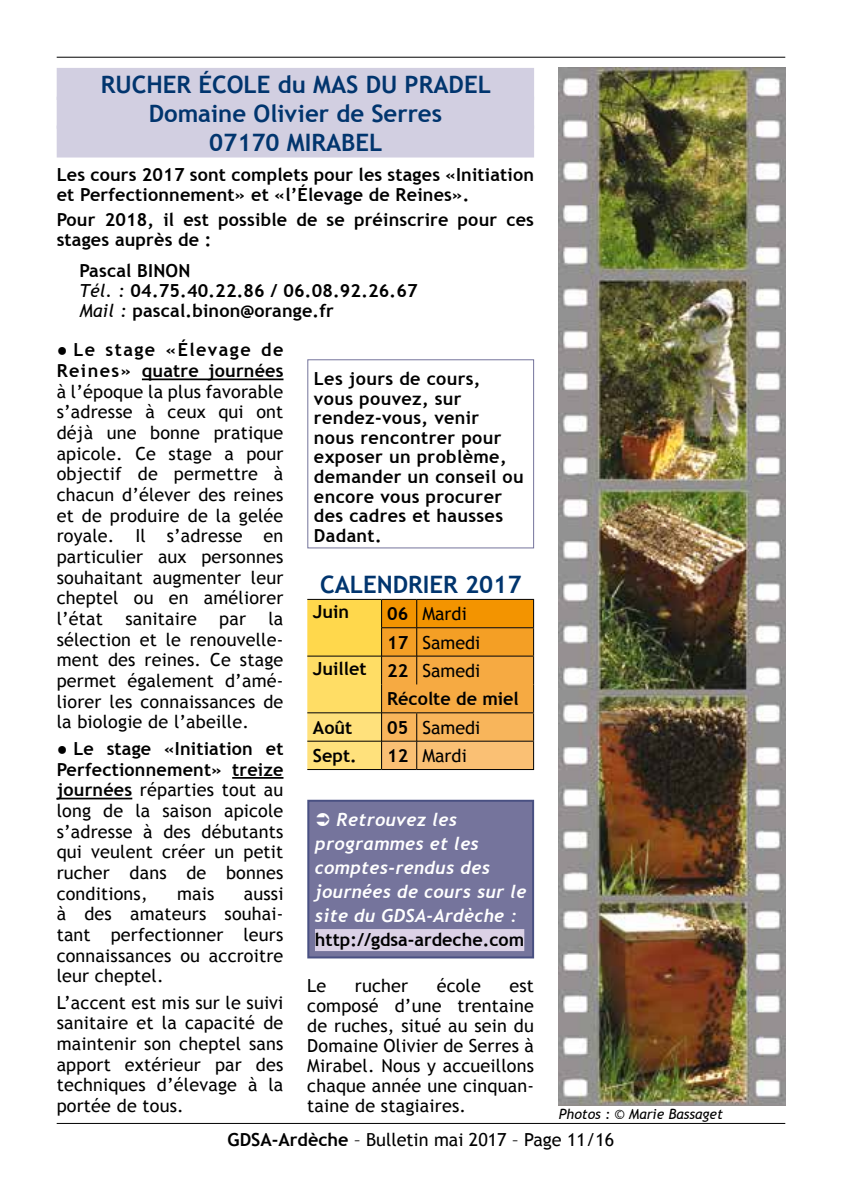
<style>
.page{position:relative;width:842px;height:1191px;background:#fff}
.page>*{position:absolute;margin:0;border:0;box-sizing:border-box;transform-origin:0 0}
.t1{font:700 24px/28.8px "Trebuchet MS";color:#01356e;text-align:center}
.t2{font:18px/20.6px "Trebuchet MS";letter-spacing:.01em;color:#000;text-align:justify}
.t3{font:700 18px/19.6px "Trebuchet MS";letter-spacing:.01em;color:#000}
.t4{font:italic 700 18px/24px "Trebuchet";letter-spacing:.02em;color:#fff}
.t5{font:700 18px/20.6px "Trebuchet MS";letter-spacing:.08em;color:#000}
.t6{font:italic 14px "Trebuchet MS";color:#000}
.s1{font-weight:400;font-style:italic}
.s2{font-weight:400}
.s3{font-weight:700}
</style>
<div class="page">
<hr style="left:57px;top:57px;width:728px;height:1px;background:#000">
<hr style="left:57px;top:1123px;width:728px;height:1px;background:#000">
<hr style="left:142px;top:378px;width:141px;height:2px;background:#000">
<hr style="left:232px;top:777px;width:51px;height:1px;background:#000">
<hr style="left:57px;top:797px;width:75px;height:2px;background:#000">
<hr style="left:307px;top:769px;width:75px;height:1px;background:#000">
<hr style="left:382px;top:769px;width:35px;height:1px;background:#000">
<hr style="left:417px;top:769px;width:117px;height:1px;background:#000">
<svg style="left:307px;top:599px;width:227px;height:170px;background:#efb348"></svg>
<div style="left:57px;top:68px;width:477px;height:32px;background:#d2cfe1"></div>
<div style="left:57px;top:97px;width:477px;height:32px;background:#d2cfe1"></div>
<div style="left:57px;top:125px;width:477px;height:32px;background:#d2cfe1"></div>
<div style="left:308px;top:800px;width:225px;height:157px;background:#75749c"></div>
<div style="left:315px;top:929px;width:209px;height:22px;background:#dbd1e6"></div>
<div style="left:307px;top:799px;width:227px;height:159px;border:2px solid #495082"></div>
<div style="left:307px;top:359px;width:227px;height:189px;border:1px solid #75749c"></div>
<img style="left:558px;top:68px;width:227px;height:1037px">
<h1 class="t1" style="left:101px;top:70px;width:392px">RUCHER ÉCOLE du MAS DU PRADEL<br>Domaine Olivier de Serres<br>07170 MIRABEL</h1>
<p class="t3" style="left:57px;top:165px;width:479px">Les cours 2017 sont complets pour les stages «Initiation et Perfectionnement» et «l’Élevage de Reines».</p>
<p class="t3" style="left:57px;top:210px;width:479px">Pour 2018, il est possible de se préinscrire pour ces stages auprès de :</p>
<p class="t3" style="left:79px;top:261px;width:340px">Pascal BINON<br><span class="s1">Tél. :</span> 04.75.40.22.86 / 06.08.92.26.67<br><span class="s1">Mail :</span> pascal.binon@orange.fr</p>
<p class="t5" style="left:57px;top:340px;width:228px"><span class="s2">●</span> Le stage «Élevage de<br>Reines» quatre journées</p>
<p class="t2" style="left:57px;top:381px;width:228px">à l’époque la plus favorable s’adresse à ceux qui ont déjà une bonne pratique apicole. Ce stage a pour objectif de permettre à chacun d’élever des reines et de produire de la gelée royale. Il s’adresse en particulier aux personnes souhaitant augmenter leur cheptel ou en améliorer l’état sanitaire par la sélection et le renouvelle‑ ment des reines. Ce stage permet également d’amé‑ liorer les connaissances de la biologie de l’abeille.</p>
<p class="t2" style="left:57px;top:738px;width:228px"><span class="s3">● Le stage «Initiation et Perfectionnement» treize journées</span> réparties tout au long de la saison apicole s’adresse à des débutants qui veulent créer un petit rucher dans de bonnes conditions,</p>
<p class="t2" style="left:57px;top:883px;width:228px;text-indent:187px">aussi à des amateurs souhai‑ tant perfectionner leurs connaissances ou accroitre leur cheptel.</p>
<p class="t2" style="left:57px;top:992px;width:228px">L’accent est mis sur le suivi sanitaire et la capacité de maintenir son cheptel sans apport extérieur par des techniques d’élevage à la portée de tous.</p>
<p class="t2" style="left:177px;top:883px;width:39px">mais</p>
<p class="t3" style="left:314px;top:369px;width:211px">Les jours de cours, vous pouvez, sur rendez-vous, venir nous rencontrer pour exposer un problème, demander un conseil ou encore vous procurer des cadres et hausses<br>Dadant.</p>
<h1 class="t1" style="left:320px;top:569px;width:203px">CALENDRIER 2017</h1>
<p class="t3" style="left:313px;top:602px;width:38px">Juin</p>
<p class="t2" style="left:387px;top:600px;width:95px;line-height:28.4px"><span class="s3">06</span> Mardi<br><span class="s3">17</span> Samedi</p>
<p class="t3" style="left:387px;top:653px;width:133px;line-height:30.2px;text-indent:-74px">Juillet 22 <span class="s2">Samedi<br></span>Récolte de miel</p>
<p class="t3" style="left:313px;top:717px;width:41px">Août</p>
<p class="t2" style="left:387px;top:717px;width:95px"><span class="s3">05</span> Samedi</p>
<p class="t3" style="left:313px;top:746px;width:45px">Sept.</p>
<p class="t2" style="left:387px;top:745px;width:81px"><span class="s3">12</span> Mardi</p>
<p class="t4" style="left:315px;top:808px;width:213px;text-indent:22px">Retrouvez les programmes et les comptes-rendus des journées de cours sur le site du GDSA‑Ardèche :</p>
<p class="t3" style="left:315px;top:930px;width:211px">http://gdsa-ardeche.com</p>
<p class="t2" style="left:307px;top:975px;width:21px">Le</p>
<p class="t2" style="left:355px;top:975px;width:55px">rucher</p>
<p class="t2" style="left:437px;top:975px;width:46px">école</p>
<p class="t2" style="left:307px;top:976px;width:228px;line-height:20px;text-indent:202px">est composé d’une trentaine de ruches, situé au sein du Domaine Olivier de Serres à Mirabel. Nous y accueillons chaque année une cinquan‑ taine de stagiaires.</p>
<p class="t6" style="left:559px;top:1105px;width:166px">Photos : © Marie Bassaget</p>
<p class="t2" style="left:228px;top:1129px;width:388px"><span class="s3">GDSA-Ardèche</span> – Bulletin mai 2017 – Page 11/16</p>
</div>
